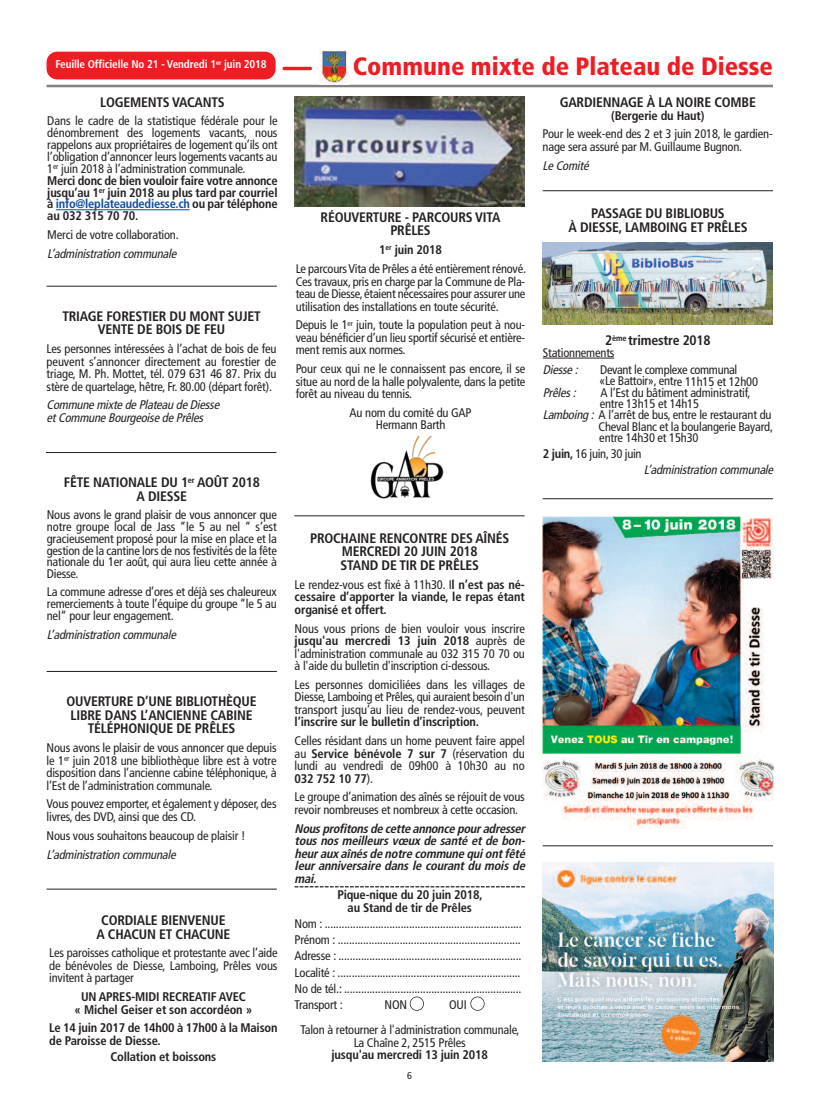
<style>
.page{position:relative;width:815px;height:1117px;background:#fff}
.page>*{position:absolute;margin:0;border:0;box-sizing:border-box;transform-origin:0 0}
.t1{font:900 condensed 25px "Frutiger";color:#ee1d23}
.t2{font:700 condensed 13.75px/13.8px "Frutiger";letter-spacing:-.015em;color:#231f20;text-align:center}
.t3{font:condensed 12.5px/12.5px "Frutiger";letter-spacing:-.015em;color:#231f20;text-align:justify}
.t4{font:700 condensed 12.5px/12.5px "Frutiger";letter-spacing:-.015em;color:#231f20;text-align:center}
.t5{font:italic condensed 12.5px/12.5px "Frutiger";color:#231f20}
.t6{font:italic 700 condensed 12.5px/12.5px "Frutiger";color:#231f20;text-align:justify}
.t7{font:700 condensed 11.25px "Frutiger";letter-spacing:-.015em;color:#fff}
.t8{font:condensed 10px "Frutiger";color:#231f20}
.s1{font-weight:700}
.s2{font-weight:700;color:#0d4da1}
.s3{font-style:italic}
.s4{font-style:italic;color:#fff}
.s5{font-weight:400}
</style>
<div class="page">
<hr style="left:543px;top:357px;width:71px;height:1px;background:#231f20">
<img style="left:543px;top:243px;width:230px;height:82px">
<hr style="left:46px;top:452px;width:230px;height:1px;background:#231f20">
<hr style="left:47px;top:671px;width:230px;height:1px;background:#231f20">
<hr style="left:47px;top:888px;width:230px;height:1px;background:#231f20">
<hr style="left:294px;top:515px;width:231px;height:1px;background:#231f20">
<hr style="left:543px;top:498px;width:230px;height:1px;background:#231f20">
<hr style="left:543px;top:845px;width:230px;height:1px;background:#231f20">
<hr style="left:543px;top:190px;width:230px;height:1px;background:#231f20">
<hr style="left:47px;top:286px;width:230px;height:1px;background:#231f20">
<div style="left:47px;top:52px;width:229px;height:27px;background:#ee1d23;border-radius:11px"></div>
<hr style="left:283px;top:67px;width:29px;height:3px;background:#ee1d23;border-radius:2px">
<hr style="left:47px;top:85px;width:726px;height:2px;background:#808285">
<hr style="left:56px;top:209px;width:134px;height:1px;background:#0d4da1">
<img style="left:295px;top:97px;width:230px;height:109px">
<img style="left:370px;top:436px;width:74px;height:63px">
<svg style="left:295px;top:886px;width:230px;height:1px"></svg>
<div style="left:410px;top:996px;width:14px;height:14px;border:1px solid #231f20;border-radius:50%"></div>
<div style="left:470px;top:996px;width:15px;height:14px;border:1px solid #231f20;border-radius:50%"></div>
<img style="left:543px;top:516px;width:230px;height:312px">
<img style="left:543px;top:862px;width:230px;height:199px">
<img style="left:319px;top:49px;width:29px;height:35px">
<p class="t7" style="left:56px;top:60px;width:213px">Feuille Officielle No 21 - Vendredi 1<sup>er</sup> juin 2018</p>
<h1 class="t1" style="left:353px;top:57px;width:422px">Commune mixte de Plateau de Diesse</h1>
<p class="t2" style="left:100px;top:96px;width:126px">LOGEMENTS VACANTS</p>
<p class="t3" style="left:47px;top:116px;width:232px;line-height:11.9px;text-align:left">Dans le cadre de la statistique fédérale pour le dénombrement des logements vacants, nous rappelons aux propriétaires de logement qu’ils ont l’obligation d’annoncer leurs logements vacants au 1<sup>er</sup> juin 2018 à l’administration communale.<br><span class="s1">Merci donc de bien vouloir faire votre annonce jusqu’au 1</span><sup>er</sup> <span class="s1">juin 2018 au plus tard par courriel à</span> <span class="s2">info@leplateaudediesse.ch</span> <span class="s1">ou par téléphone au 032 315 70 70.</span></p>
<p class="t3" style="left:47px;top:229px;width:133px">Merci de votre collaboration.</p>
<p class="t5" style="left:47px;top:248px;width:133px">L’administration communale</p>
<p class="t2" style="left:560px;top:96px;width:198px">GARDIENNAGE À LA NOIRE COMBE</p>
<p class="t4" style="left:611px;top:110px;width:95px">(Bergerie du Haut)</p>
<p class="t3" style="left:543px;top:129px;width:232px">Pour le week-end des 2 et 3 juin 2018, le gardien&shy;nage sera assuré par M. Guillaume Bugnon.</p>
<p class="t5" style="left:543px;top:160px;width:50px">Le Comité</p>
<p class="t2" style="left:568px;top:207px;width:181px">PASSAGE DU BIBLIOBUS<br>À DIESSE, LAMBOING ET PRÊLES</p>
<p class="t2" style="left:321px;top:211px;width:182px">RÉOUVERTURE - PARCOURS VITA<br>PRÊLES</p>
<p class="t3" style="left:296px;top:241px;width:232px;line-height:18.8px;text-align:center"><span class="s1">1</span><sup>er</sup> <span class="s1">juin 2018<br></span>Le parcoursVita de Prêles a été entièrement rénové.</p>
<p class="t3" style="left:296px;top:276px;width:231px">Ces travaux, pris en charge par la Commune de Pla&shy;teau de Diesse, étaient nécessaires pour assurer une utilisation des installations en toute sécurité.</p>
<p class="t3" style="left:296px;top:319px;width:231px">Depuis le 1<sup>er</sup> juin, toute la population peut à nou&shy;veau bénéficier d’un lieu sportif sécurisé et entière&shy;ment remis aux normes.</p>
<p class="t3" style="left:296px;top:363px;width:231px">Pour ceux qui ne le connaissent pas encore, il se situe au nord de la halle polyvalente, dans la petite forêt au niveau du tennis.</p>
<p class="t3" style="left:350px;top:407px;width:123px;text-align:center">Au nom du comité du GAP<br>Hermann Barth</p>
<p class="t2" style="left:62px;top:310px;width:200px">TRIAGE FORESTIER DU MONT SUJET<br>VENTE DE BOIS DE FEU</p>
<p class="t3" style="left:47px;top:343px;width:231px">Les personnes intéressées à l’achat de bois de feu peuvent s’annoncer directement au forestier de triage, M. Ph. Mottet, tél. 079 631 46 87. Prix du stère de quartelage, hêtre, Fr. 80.00 (départ forêt).</p>
<p class="t5" style="left:47px;top:400px;width:177px">Commune mixte de Plateau de Diesse et Commune Bourgeoise de Prêles</p>
<p class="t2" style="left:605px;top:335px;width:107px">2<sup>ème</sup> trimestre 2018</p>
<p class="t3" style="left:543px;top:347px;width:73px">Stationnements</p>
<p class="t5" style="left:543px;top:364px;width:39px">Diesse :</p>
<p class="t3" style="left:599px;top:365px;width:160px;line-height:11.2px">Devant le complexe communal<br>«Le Battoir», entre 11h15 et 12h00</p>
<p class="t5" style="left:543px;top:387px;width:37px">Prêles :</p>
<p class="t3" style="left:600px;top:387px;width:151px">A l’Est du bâtiment administratif,</p>
<p class="t3" style="left:600px;top:398px;width:101px">entre 13h15 et 14h15</p>
<p class="t3" style="left:543px;top:409px;width:230px"><span class="s3">Lamboing:</span> A l’arrêt de bus, entre le restaurant du</p>
<p class="t3" style="left:543px;top:421px;width:232px"><span class="s4">Lamboing:</span> Cheval Blanc et la boulangerie Bayard,</p>
<p class="t3" style="left:543px;top:432px;width:157px"><span class="s4">Lamboing:</span> entre 14h30 et 15h30</p>
<p class="t3" style="left:543px;top:448px;width:100px"><span class="s1">2 juin,</span> 16 juin, 30 juin</p>
<p class="t5" style="left:644px;top:464px;width:133px">L’administration communale</p>
<p class="t2" style="left:64px;top:476px;width:197px">FÊTE NATIONALE DU 1<sup>er</sup> AOÛT 2018<br>A DIESSE</p>
<p class="t3" style="left:47px;top:509px;width:232px;line-height:11.9px">Nous avons le grand plaisir de vous annoncer que notre groupe local de Jass “le 5 au nel “ s’est gracieusement proposé pour la mise en place et la gestion de la cantine lors de nos festivités de la fête nationale du 1er août, qui aura lieu cette année à Diesse.</p>
<p class="t3" style="left:47px;top:587px;width:232px;line-height:11.9px">La commune adresse d’ores et déjà ses chaleureux remerciements à toute l’équipe du groupe “le 5 au nel“ pour leur engagement.</p>
<p class="t5" style="left:47px;top:629px;width:133px">L’administration communale</p>
<p class="t2" style="left:310px;top:532px;width:201px">PROCHAINE RENCONTRE DES AÎNÉS<br>MERCREDI 20 JUIN 2018<br>STAND DE TIR DE PRÊLES</p>
<p class="t4" style="left:295px;top:579px;width:232px;text-align:justify"><span class="s5">Le rendez-vous est fixé à 11h30. I</span>l n’est pas né&shy;cessaire d’apporter la viande, le repas étant organisé et offert.</p>
<p class="t3" style="left:295px;top:623px;width:232px">Nous vous prions de bien vouloir vous inscrire <span class="s1">jusqu'au mercredi 13 juin 2018</span> auprès de l'administration communale au 032 315 70 70 ou à l'aide du bulletin d'inscription ci-dessous.</p>
<p class="t3" style="left:295px;top:679px;width:232px">Les personnes domiciliées dans les villages de Diesse, Lamboing et Prêles, qui auraient besoin d'un transport jusqu’au lieu de rendez-vous, peuvent</p>
<p class="t4" style="left:295px;top:716px;width:186px">l’inscrire sur le bulletin d’inscription.</p>
<p class="t3" style="left:295px;top:735px;width:232px">Celles résidant dans un home peuvent faire appel au <span class="s1">Service bénévole 7 sur 7</span> (réservation du lundi au vendredi de 09h00 à 10h30 au no <span class="s1">032 752 10 77</span>).</p>
<p class="t3" style="left:295px;top:791px;width:232px">Le groupe d’animation des aînés se réjouit de vous revoir nombreuses et nombreux à cette occasion.</p>
<p class="t6" style="left:295px;top:823px;width:234px">Nous profitons de cette annonce pour adresser tous nos meilleurs vœux de santé et de bon&shy;heur aux aînés de notre commune qui ont fêté leur anniversaire dans le courant du mois de mai.</p>
<p class="t4" style="left:337px;top:889px;width:147px">Pique-nique du 20 juin 2018, au Stand de tir de Prêles</p>
<p class="t3" style="left:295px;top:916px;width:229px;line-height:16.2px">Nom : ......................................................................<br>Prénom : .................................................................<br>Adresse : .................................................................<br>Localité : .................................................................<br>No de tél.: ...............................................................<br>Transport :</p>
<p class="t2" style="left:67px;top:695px;width:192px">OUVERTURE D’UNE BIBLIOTHÈQUE<br>LIBRE DANS L’ANCIENNE CABINE<br>TÉLÉPHONIQUE DE PRÊLES</p>
<p class="t3" style="left:47px;top:742px;width:232px">Nous avons le plaisir de vous annoncer que depuis le 1<sup>er</sup> juin 2018 une bibliothèque libre est à votre disposition dans l’ancienne cabine téléphonique, à l’Est de l’administration communale.</p>
<p class="t3" style="left:47px;top:798px;width:232px">Vous pouvez emporter, et également y déposer, des livres, des DVD, ainsi que des CD.</p>
<p class="t3" style="left:47px;top:830px;width:200px">Nous vous souhaitons beaucoup de plaisir !</p>
<p class="t5" style="left:47px;top:848px;width:133px">L’administration communale</p>
<p class="t2" style="left:96px;top:914px;width:136px">CORDIALE BIENVENUE<br>A CHACUN ET CHACUNE</p>
<p class="t3" style="left:49px;top:947px;width:230px">Les paroisses catholique et protestante avec l’aide de bénévoles de Diesse, Lamboing, Prêles vous invitent à partager</p>
<p class="t4" style="left:75px;top:991px;width:179px">UN APRES-MIDI RECREATIF AVEC<br>« Michel Geiser et son accordéon »</p>
<p class="t4" style="left:49px;top:1022px;width:230px;text-align:left">Le 14 juin 2017 de 14h00 à 17h00 à la Maison de Paroisse de Diesse.</p>
<p class="t4" style="left:110px;top:1051px;width:107px">Collation et boissons</p>
<p class="t3" style="left:300px;top:993px;width:221px;line-height:25px;text-indent:149px">OUI<br>Talon à retourner à l'administration communale,</p>
<p class="t3" style="left:354px;top:1036px;width:114px">La Chaîne 2, 2515 Prêles</p>
<p class="t4" style="left:332px;top:1049px;width:158px">jusqu'au mercredi 13 juin 2018</p>
<p class="t3" style="left:385px;top:999px;width:24px">NON</p>
<p class="t8" style="left:407px;top:1071px;width:6px">6</p>
</div>
